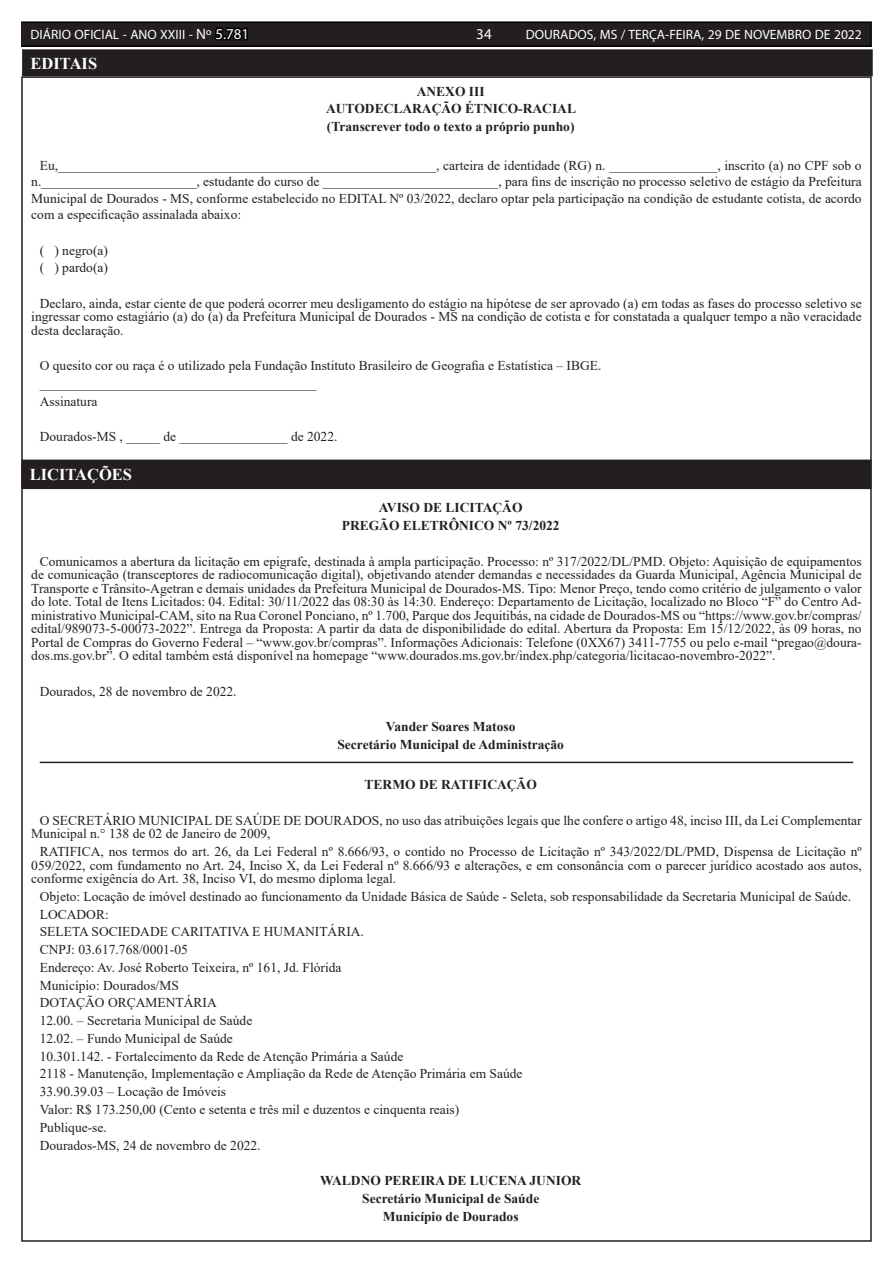
<style>
.page{position:relative;width:893px;height:1263px;background:#fff}
.page>*{position:absolute;margin:0;border:0;box-sizing:border-box;transform-origin:0 0}
.t1{font:700 16.5px "Times New Roman";color:#fff}
.t2{font:15px "Myriad Pro";color:#fff}
.t3{font:13.5px/17.7px "Times New Roman";color:#231f20;text-align:justify}
.t4{font:700 13.5px/17.7px "Times New Roman";color:#231f20;text-align:center}
.t5{font:13.5px "Myriad Pro";color:#fff}
.s1{font-size:15px}
.s2{font-size:15px;color:#000}
</style>
<div class="page">
<div style="left:21px;top:22px;width:850px;height:24px;background:#231f20"></div>
<div style="left:21px;top:21px;width:851px;height:26px;border:2px solid #000"></div>
<hr style="left:40px;top:762px;width:813px;height:1px;background:#231f20">
<div style="left:23px;top:462px;width:846px;height:25px;background:#231f20"></div>
<div style="left:21px;top:460px;width:850px;height:29px;border:4px solid #231f20"></div>
<div style="left:24px;top:51px;width:847px;height:23px;background:#231f20"></div>
<div style="left:22px;top:49px;width:851px;height:27px;border:4px solid #231f20"></div>
<p class="t5" style="left:31px;top:26px;width:220px">DIÁRIO OFICIAL - ANO XXIII - <span class="s1">Nº</span> <span class="s2">5.781</span></p>
<p class="t2" style="left:476px;top:24px;width:17px">34</p>
<p class="t5" style="left:526px;top:26px;width:338px">DOURADOS, MS / TERÇA-FEIRA, 29 DE NOVEMBRO DE 2022</p>
<p class="t1" style="left:31px;top:52px;width:68px">EDITAIS</p>
<p class="t4" style="left:326px;top:82px;width:251px">ANEXO III<br>AUTODECLARAÇÃO ÉTNICO-RACIAL (Transcrever todo o texto a próprio punho)</p>
<p class="t3" style="left:31px;top:156px;width:832px;line-height:16.5px;text-indent:9px">Eu,________________________________________________________, carteira de identidade (RG) n. ________________, inscrito (a) no CPF sob o n._______________________, estudante do curso de __________________________, para fins de inscrição no processo seletivo de estágio da Prefeitura Municipal de Dourados - MS, conforme estabelecido no EDITAL Nº 03/2022, declaro optar pela participação na condição de estudante cotista, de acordo com a especificação assinalada abaixo:</p>
<p class="t3" style="left:40px;top:241px;width:70px">( ) negro(a) ( ) pardo(a)</p>
<p class="t3" style="left:31px;top:296px;width:832px;line-height:13.5px;text-indent:9px">Declaro, ainda, estar ciente de que poderá ocorrer meu desligamento do estágio na hipótese de ser aprovado (a) em todas as fases do processo seletivo se ingressar como estagiário (a) do (a) da Prefeitura Municipal de Dourados - MS na condição de cotista e for constatada a qualquer tempo a não veracidade desta declaração.</p>
<p class="t3" style="left:40px;top:356px;width:563px;text-align:left">O quesito cor ou raça é o utilizado pela Fundação Instituto Brasileiro de Geografia e Estatística – IBGE. _________________________________________<br>Assinatura</p>
<p class="t3" style="left:40px;top:427px;width:299px">Dourados-MS , _____ de ________________ de 2022.</p>
<p class="t1" style="left:30px;top:462px;width:104px">LICITAÇÕES</p>
<p class="t4" style="left:342px;top:499px;width:219px">AVISO DE LICITAÇÃO<br>PREGÃO ELETRÔNICO Nº 73/2022</p>
<p class="t3" style="left:31px;top:554px;width:832px;line-height:13.5px;text-indent:9px">Comunicamos a abertura da licitação em epigrafe, destinada à ampla participação. Processo: nº 317/2022/DL/PMD. Objeto: Aquisição de equipamentos de comunicação (transceptores de radiocomunicação digital), objetivando atender demandas e necessidades da Guarda Municipal, Agência Municipal de Transporte e Trânsito-Agetran e demais unidades da Prefeitura Municipal de Dourados-MS. Tipo: Menor Preço, tendo como critério de julgamento o valor do lote. Total de Itens Licitados: 04. Edital: 30/11/2022 das 08:30 às 14:30. Endereço: Departamento de Licitação, localizado no Bloco “F” do Centro Ad&shy;ministrativo Municipal-CAM, sito na Rua Coronel Ponciano, nº 1.700, Parque dos Jequitibás, na cidade de Dourados-MS ou “https://www.gov.br/compras/ edital/989073-5-00073-2022”. Entrega da Proposta: A partir da data de disponibilidade do edital. Abertura da Proposta: Em 15/12/2022, às 09 horas, no Portal de Compras do Governo Federal – “www.gov.br/compras”. Informações Adicionais: Telefone (0XX67) 3411-7755 ou pelo e-mail “pregao@doura&shy;dos.ms.gov.br”. O edital também está disponível na homepage “www.dourados.ms.gov.br/index.php/categoria/licitacao-novembro-2022”.</p>
<p class="t3" style="left:40px;top:682px;width:198px">Dourados, 28 de novembro de 2022.</p>
<p class="t4" style="left:337px;top:717px;width:228px">Vander Soares Matoso<br>Secretário Municipal de Administração</p>
<p class="t4" style="left:365px;top:776px;width:174px">TERMO DE RATIFICAÇÃO</p>
<p class="t3" style="left:31px;top:813px;width:832px;line-height:13.5px;text-indent:9px">O SECRETÁRIO MUNICIPAL DE SAÚDE DE DOURADOS, no uso das atribuições legais que lhe confere o artigo 48, inciso III, da Lei Complementar<br>Municipal n.° 138 de 02 de Janeiro de 2009,</p>
<p class="t3" style="left:31px;top:844px;width:832px;line-height:13.5px;text-indent:9px">RATIFICA, nos termos do art. 26, da Lei Federal nº 8.666/93, o contido no Processo de Licitação nº 343/2022/DL/PMD, Dispensa de Licitação nº 059/2022, com fundamento no Art. 24, Inciso X, da Lei Federal nº 8.666/93 e alterações, e em consonância com o parecer jurídico acostado aos autos, conforme exigência do Art. 38, Inciso VI, do mesmo diploma legal.</p>
<p class="t3" style="left:40px;top:887px;width:813px;text-align:left">Objeto: Locação de imóvel destinado ao funcionamento da Unidade Básica de Saúde - Seleta, sob responsabilidade da Secretaria Municipal de Saúde.<br>LOCADOR:<br>SELETA SOCIEDADE CARITATIVA E HUMANITÁRIA.<br>CNPJ: 03.617.768/0001-05<br>Endereço: Av. José Roberto Teixeira, nº 161, Jd. Flórida<br>Município: Dourados/MS<br>DOTAÇÃO ORÇAMENTÁRIA<br>12.00. – Secretaria Municipal de Saúde<br>12.02. – Fundo Municipal de Saúde<br>10.301.142. - Fortalecimento da Rede de Atenção Primária a Saúde<br>2118 - Manutenção, Implementação e Ampliação da Rede de Atenção Primária em Saúde<br>33.90.39.03 – Locação de Imóveis<br>Valor: R$ 173.250,00 (Cento e setenta e três mil e duzentos e cinquenta reais)<br>Publique-se.<br>Dourados-MS, 24 de novembro de 2022.</p>
<p class="t4" style="left:320px;top:1171px;width:263px">WALDNO PEREIRA DE LUCENA JUNIOR<br>Secretário Municipal de Saúde<br>Município de Dourados</p>
</div>
